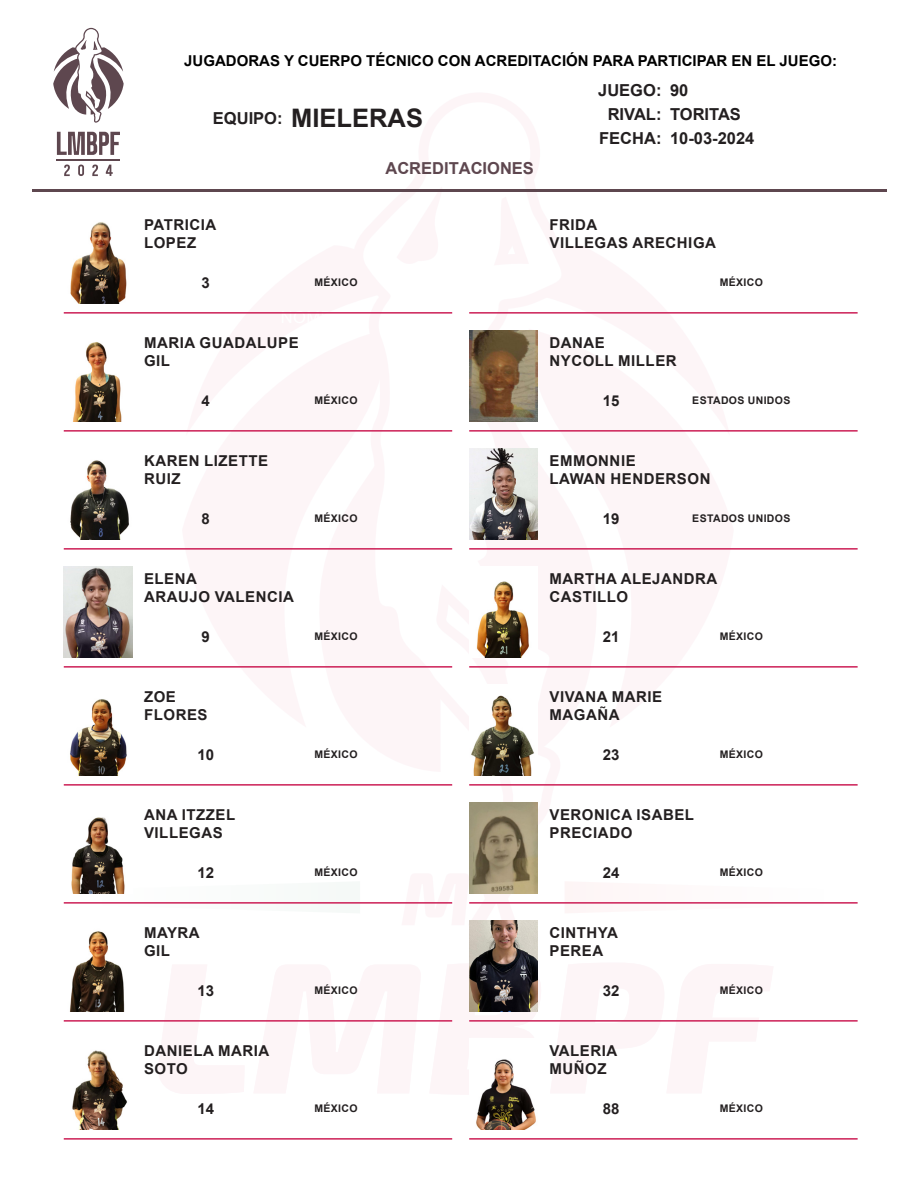
<style>
.page{position:relative;width:918px;height:1188px;background:#fff}
.page>*{position:absolute;margin:0;border:0;box-sizing:border-box;transform-origin:0 0}
.t1{font:700 25.5px "Arial";color:#231f20}
.t2{font:700 16.5px/24px "Arial";color:#231f20}
.t3{font:700 16.5px "Arial";color:#5e474f}
.t4{font:700 15px "Arial";letter-spacing:.035em;color:#231f20}
.t5{font:700 15px "Arial";color:#000}
.t6{font:700 10.5px "Arial";letter-spacing:.035em;color:#231f20}
</style>
<div class="page">
<svg style="left:452px;top:893px;width:83px;height:28px"></svg>
<hr style="left:33px;top:189px;width:854px;height:3px;background:#5e474f">
<svg style="left:53px;top:28px;width:71px;height:95px"></svg>
<svg style="left:57px;top:132px;width:63px;height:23px"></svg>
<svg style="left:64px;top:165px;width:6px;height:11px"></svg>
<svg style="left:78px;top:165px;width:6px;height:11px"></svg>
<svg style="left:92px;top:165px;width:6px;height:11px"></svg>
<svg style="left:106px;top:165px;width:7px;height:11px"></svg>
<hr style="left:57px;top:159px;width:63px;height:1px;background:#5e474f">
<img style="left:469px;top:331px;width:69px;height:90px">
<hr style="left:64px;top:312px;width:388px;height:2px;background:#cc1f56">
<img style="left:70px;top:222px;width:57px;height:81px">
<hr style="left:64px;top:430px;width:388px;height:2px;background:#cc1f56">
<img style="left:73px;top:342px;width:49px;height:79px">
<hr style="left:64px;top:548px;width:388px;height:2px;background:#cc1f56">
<img style="left:70px;top:460px;width:59px;height:79px">
<hr style="left:64px;top:666px;width:388px;height:2px;background:#cc1f56">
<img style="left:64px;top:567px;width:68px;height:90px">
<hr style="left:64px;top:784px;width:388px;height:2px;background:#cc1f56">
<img style="left:70px;top:699px;width:57px;height:76px">
<hr style="left:64px;top:902px;width:388px;height:2px;background:#cc1f56">
<img style="left:71px;top:817px;width:54px;height:76px">
<hr style="left:64px;top:1020px;width:388px;height:2px;background:#cc1f56">
<img style="left:70px;top:931px;width:55px;height:80px">
<hr style="left:64px;top:1138px;width:388px;height:2px;background:#cc1f56">
<img style="left:72px;top:1050px;width:55px;height:79px">
<hr style="left:469px;top:312px;width:389px;height:2px;background:#cc1f56">
<img style="left:469px;top:803px;width:69px;height:90px">
<hr style="left:469px;top:430px;width:389px;height:2px;background:#cc1f56">
<hr style="left:469px;top:548px;width:389px;height:2px;background:#cc1f56">
<img style="left:469px;top:449px;width:69px;height:90px">
<hr style="left:469px;top:666px;width:389px;height:2px;background:#cc1f56">
<img style="left:476px;top:581px;width:53px;height:76px">
<hr style="left:469px;top:784px;width:389px;height:2px;background:#cc1f56">
<img style="left:471px;top:695px;width:63px;height:80px">
<hr style="left:469px;top:902px;width:389px;height:2px;background:#cc1f56">
<img style="left:469px;top:921px;width:69px;height:90px">
<hr style="left:469px;top:1020px;width:389px;height:2px;background:#cc1f56">
<img style="left:476px;top:1059px;width:60px;height:70px">
<hr style="left:469px;top:1138px;width:389px;height:2px;background:#cc1f56">
<p class="t5" style="left:184px;top:51px;width:654px">JUGADORAS Y CUERPO TÉCNICO CON ACREDITACIÓN PARA PARTICIPAR EN EL JUEGO:</p>
<p class="t2" style="left:670px;top:79px;width:86px">90<br>TORITAS<br>10-03-2024</p>
<p class="t2" style="left:598px;top:79px;width:65px;text-align:center">JUEGO:<br>RIVAL:<br>FECHA:</p>
<h1 class="t1" style="left:291px;top:101px;width:133px">MIELERAS</h1>
<p class="t2" style="left:213px;top:107px;width:71px">EQUIPO:</p>
<p class="t4" style="left:144px;top:214px;width:74px">PATRICIA</p>
<p class="t4" style="left:144px;top:232px;width:54px">LOPEZ</p>
<p class="t4" style="left:202px;top:272px;width:10px">3</p>
<p class="t6" style="left:314px;top:275px;width:45px">MÉXICO</p>
<p class="t4" style="left:144px;top:332px;width:156px">MARIA GUADALUPE</p>
<p class="t4" style="left:144px;top:350px;width:28px">GIL</p>
<p class="t4" style="left:202px;top:390px;width:10px">4</p>
<p class="t6" style="left:314px;top:393px;width:45px">MÉXICO</p>
<p class="t4" style="left:144px;top:450px;width:126px">KAREN LIZETTE</p>
<p class="t4" style="left:144px;top:468px;width:38px">RUIZ</p>
<p class="t4" style="left:202px;top:508px;width:10px">8</p>
<p class="t6" style="left:314px;top:511px;width:45px">MÉXICO</p>
<p class="t4" style="left:144px;top:568px;width:54px">ELENA</p>
<p class="t4" style="left:144px;top:586px;width:151px">ARAUJO VALENCIA</p>
<p class="t4" style="left:202px;top:626px;width:10px">9</p>
<p class="t6" style="left:314px;top:629px;width:45px">MÉXICO</p>
<p class="t4" style="left:144px;top:686px;width:33px">ZOE</p>
<p class="t4" style="left:144px;top:704px;width:65px">FLORES</p>
<p class="t4" style="left:197px;top:744px;width:18px">10</p>
<p class="t6" style="left:314px;top:747px;width:45px">MÉXICO</p>
<p class="t4" style="left:144px;top:804px;width:93px">ANA ITZZEL</p>
<p class="t4" style="left:144px;top:822px;width:80px">VILLEGAS</p>
<p class="t4" style="left:197px;top:862px;width:18px">12</p>
<p class="t6" style="left:314px;top:865px;width:45px">MÉXICO</p>
<p class="t4" style="left:144px;top:922px;width:57px">MAYRA</p>
<p class="t4" style="left:144px;top:940px;width:28px">GIL</p>
<p class="t4" style="left:197px;top:980px;width:18px">13</p>
<p class="t6" style="left:314px;top:983px;width:45px">MÉXICO</p>
<p class="t4" style="left:144px;top:1040px;width:127px">DANIELA MARIA</p>
<p class="t4" style="left:144px;top:1058px;width:45px">SOTO</p>
<p class="t4" style="left:197px;top:1098px;width:18px">14</p>
<p class="t6" style="left:314px;top:1101px;width:45px">MÉXICO</p>
<p class="t3" style="left:385px;top:156px;width:150px">ACREDITACIONES</p>
<p class="t4" style="left:550px;top:214px;width:49px">FRIDA</p>
<p class="t4" style="left:550px;top:232px;width:168px">VILLEGAS ARECHIGA</p>
<p class="t6" style="left:720px;top:275px;width:45px">MÉXICO</p>
<p class="t4" style="left:550px;top:332px;width:57px">DANAE</p>
<p class="t4" style="left:550px;top:350px;width:129px">NYCOLL MILLER</p>
<p class="t4" style="left:603px;top:390px;width:18px">15</p>
<p class="t6" style="left:692px;top:393px;width:100px">ESTADOS UNIDOS</p>
<p class="t4" style="left:550px;top:450px;width:88px">EMMONNIE</p>
<p class="t4" style="left:550px;top:468px;width:162px">LAWAN HENDERSON</p>
<p class="t4" style="left:603px;top:508px;width:18px">19</p>
<p class="t6" style="left:692px;top:511px;width:100px">ESTADOS UNIDOS</p>
<p class="t4" style="left:550px;top:568px;width:169px">MARTHA ALEJANDRA</p>
<p class="t4" style="left:550px;top:586px;width:80px">CASTILLO</p>
<p class="t4" style="left:603px;top:626px;width:18px">21</p>
<p class="t6" style="left:720px;top:629px;width:45px">MÉXICO</p>
<p class="t4" style="left:550px;top:686px;width:114px">VIVANA MARIE</p>
<p class="t4" style="left:550px;top:704px;width:72px">MAGAÑA</p>
<p class="t4" style="left:603px;top:744px;width:18px">23</p>
<p class="t6" style="left:720px;top:747px;width:45px">MÉXICO</p>
<p class="t4" style="left:550px;top:804px;width:146px">VERONICA ISABEL</p>
<p class="t4" style="left:550px;top:822px;width:84px">PRECIADO</p>
<p class="t4" style="left:603px;top:862px;width:18px">24</p>
<p class="t6" style="left:720px;top:865px;width:45px">MÉXICO</p>
<p class="t4" style="left:550px;top:922px;width:70px">CINTHYA</p>
<p class="t4" style="left:550px;top:940px;width:55px">PEREA</p>
<p class="t4" style="left:603px;top:980px;width:18px">32</p>
<p class="t6" style="left:720px;top:983px;width:45px">MÉXICO</p>
<p class="t4" style="left:550px;top:1040px;width:69px">VALERIA</p>
<p class="t4" style="left:550px;top:1058px;width:59px">MUÑOZ</p>
<p class="t4" style="left:603px;top:1098px;width:18px">88</p>
<p class="t6" style="left:720px;top:1101px;width:45px">MÉXICO</p>
</div>
